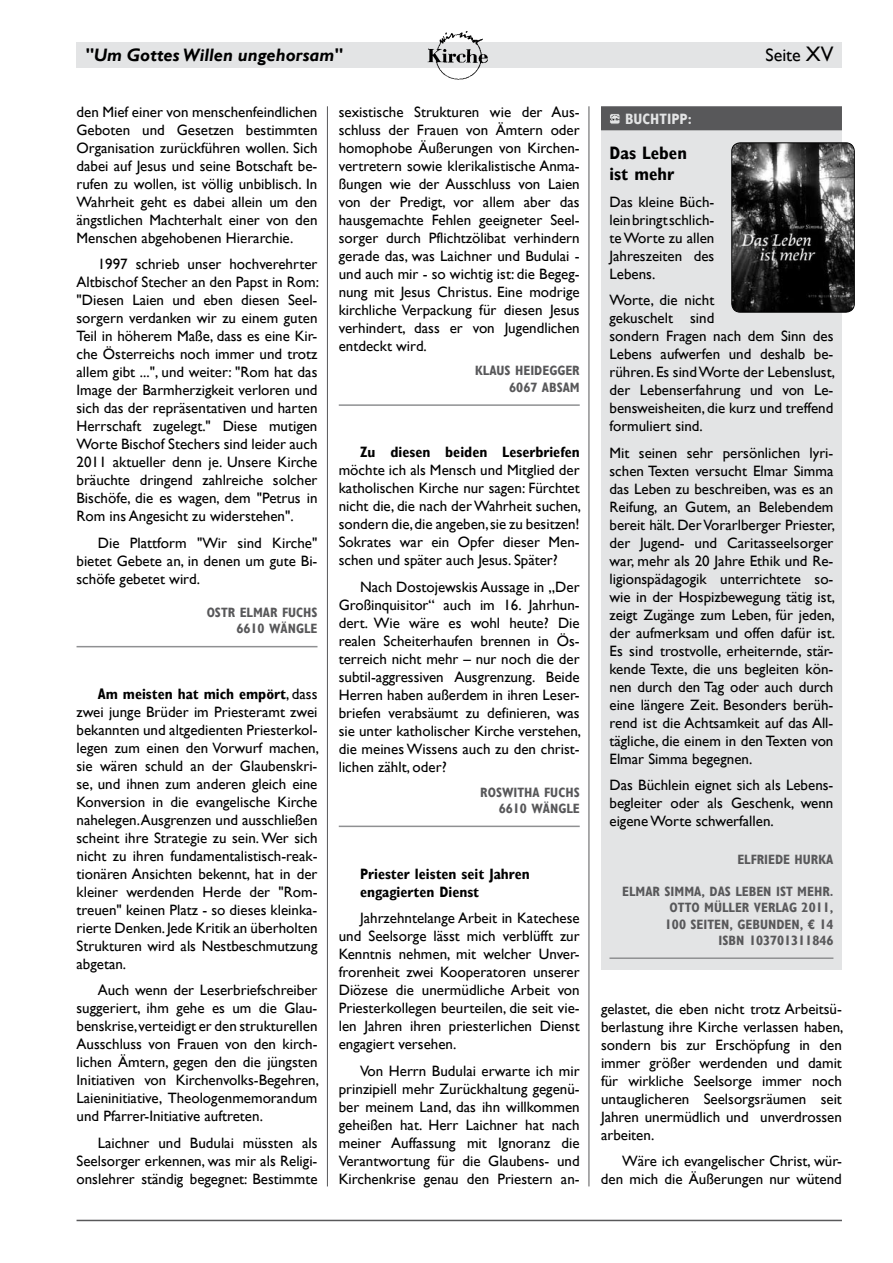
<style>
.page{position:relative;width:893px;height:1263px;background:#fff}
.page>*{position:absolute;margin:0;border:0;box-sizing:border-box;transform-origin:0 0}
.t1{font:italic 700 18px "Gill Sans";color:#000}
.t2{font:700 18px/21.6px "Gill Sans Condensed";color:#000}
.t3{font:18px "Gill Sans";color:#000}
.t4{font:15px/18px "Gill Sans";color:#000;text-align:justify}
.t5{font:700 15px/18px "Gill Sans Condensed";color:#000}
.t6{font:700 15px "Gill Sans Condensed";color:#e3e4e5}
.t7{font:700 13.5px/16.2px "Gill Sans Condensed";color:#58585a;text-align:right}
.s1{font-size:21px}
.s2{font-family:"Gill Sans";font-weight:400}
</style>
<div class="page">
<div style="left:77px;top:43px;width:765px;height:25px;background:#e3e4e5"></div>
<img style="left:426px;top:31px;width:65px;height:49px">
<hr style="left:77px;top:1220px;width:765px;height:1px;background:#58585a">
<hr style="left:589px;top:106px;width:1px;height:1080px;background:#58585a">
<hr style="left:327px;top:106px;width:1px;height:1080px;background:#58585a">
<hr style="left:77px;top:646px;width:240px;height:1px;background:#8f9092">
<hr style="left:339px;top:404px;width:241px;height:2px;background:#8f9092">
<hr style="left:339px;top:825px;width:241px;height:2px;background:#8f9092">
<div style="left:601px;top:106px;width:241px;height:863px;background:#e3e4e5"></div>
<div style="left:601px;top:106px;width:241px;height:24px;background:#58585a"></div>
<hr style="left:609px;top:957px;width:224px;height:2px;background:#8f9092">
<svg style="left:611px;top:116px;width:7px;height:6px"></svg>
<div style="left:609px;top:114px;width:11px;height:10px;border:1px solid #58585a;border-radius:2px"></div>
<img style="left:733px;top:144px;width:121px;height:167px">
<div style="left:731px;top:142px;width:124px;height:171px;border:1px solid #000;border-radius:9px"></div>
<p class="t1" style="left:85px;top:45px;width:259px">"Um Gottes Willen ungehorsam"</p>
<p class="t3" style="left:765px;top:45px;width:69px">Seite <span class="s1">XV</span></p>
<p class="t4" style="left:77px;top:103px;width:242px">den Mief einer von menschenfeindlichen Geboten und Gesetzen bestimmten Organisation zurückführen wollen. Sich dabei auf Jesus und seine Botschaft be&shy;rufen zu wollen, ist völlig unbiblisch. In Wahrheit geht es dabei allein um den ängstlichen Machterhalt einer von den Menschen abgehobenen Hierarchie.</p>
<p class="t4" style="left:77px;top:255px;width:244px;text-indent:21px">1997 schrieb unser hochverehrter Altbischof Stecher an den Papst in Rom: "Diesen Laien und eben diesen Seel&shy;sorgern verdanken wir zu einem guten Teil in höherem Maße, dass es eine Kir&shy;che Österreichs noch immer und trotz allem gibt ...", und weiter: "Rom hat das Image der Barmherzigkeit verloren und sich das der repräsentativen und harten Herrschaft zugelegt." Diese mutigen Worte Bischof Stechers sind leider auch 2011 aktueller denn je. Unsere Kirche bräuchte dringend zahlreiche solcher Bischöfe, die es wagen, dem "Petrus in Rom ins Angesicht zu widerstehen".</p>
<p class="t4" style="left:77px;top:534px;width:242px;text-indent:21px">Die Plattform "Wir sind Kirche" bietet Gebete an, in denen um gute Bi&shy;schöfe gebetet wird.</p>
<p class="t7" style="left:207px;top:604px;width:112px">OSTR ELMAR FUCHS<br>6610 WÄNGLE</p>
<p class="t5" style="left:98px;top:685px;width:221px">AM MEISTEN HAT MICH EMPÖRT<span class="s2">, dass</span></p>
<p class="t4" style="left:77px;top:703px;width:244px">zwei junge Brüder im Priesteramt zwei bekannten und altgedienten Priesterkol&shy;legen zum einen den Vorwurf machen, sie wären schuld an der Glaubenskri&shy;se, und ihnen zum anderen gleich eine Konversion in die evangelische Kirche nahelegen.Ausgrenzen und ausschließen scheint ihre Strategie zu sein. Wer sich nicht zu ihren fundamentalistisch-reak&shy;tionären Ansichten bekennt, hat in der kleiner werdenden Herde der "Rom&shy;treuen" keinen Platz - so dieses kleinka&shy;rierte Denken. Jede Kritik an überholten Strukturen wird als Nestbeschmutzung abgetan.</p>
<p class="t4" style="left:77px;top:982px;width:244px;text-indent:21px">Auch wenn der Leserbriefschreiber suggeriert, ihm gehe es um die Glau&shy;benskrise, verteidigt er den strukturellen Ausschluss von Frauen von den kirch&shy;lichen Ämtern, gegen den die jüngsten Initiativen von Kirchenvolks-Begehren, Laieninitiative, Theologenmemorandum und Pfarrer-Initiative auftreten.</p>
<p class="t4" style="left:77px;top:1134px;width:242px;text-indent:21px">Laichner und Budulai müssten als Seelsorger erkennen, was mir als Religi&shy;onslehrer ständig begegnet: Bestimmte</p>
<p class="t4" style="left:339px;top:103px;width:242px">sexistische Strukturen wie der Aus&shy;schluss der Frauen von Ämtern oder homophobe Äußerungen von Kirchen&shy;vertretern sowie klerikalistische Anma&shy;ßungen wie der Ausschluss von Laien von der Predigt, vor allem aber das hausgemachte Fehlen geeigneter Seel&shy;sorger durch Pflichtzölibat verhindern gerade das, was Laichner und Budulai - und auch mir - so wichtig ist: die Begeg&shy;nung mit Jesus Christus. Eine modrige kirchliche Verpackung für diesen Jesus verhindert, dass er von Jugendlichen entdeckt wird.</p>
<p class="t7" style="left:475px;top:363px;width:106px">KLAUS HEIDEGGER<br>6067 ABSAM</p>
<p class="t5" style="left:360px;top:443px;width:221px">ZU DIESEN BEIDEN LESERBRIEFEN</p>
<p class="t4" style="left:339px;top:462px;width:244px">möchte ich als Mensch und Mitglied der katholischen Kirche nur sagen: Fürchtet nicht die, die nach der Wahrheit suchen, sondern die, die angeben, sie zu besitzen!<br>Sokrates war ein Opfer dieser Men&shy;schen und später auch Jesus. Später?</p>
<p class="t4" style="left:339px;top:578px;width:244px;text-indent:21px">Nach Dostojewskis Aussage in „Der Großinquisitor“ auch im 16. Jahrhun&shy;dert. Wie wäre es wohl heute? Die realen Scheiterhaufen brennen in Ös&shy;terreich nicht mehr – nur noch die der subtil-aggressiven Ausgrenzung. Beide Herren haben außerdem in ihren Leser&shy;briefen verabsäumt zu definieren, was sie unter katholischer Kirche verstehen, die meines Wissens auch zu den christ&shy;lichen zählt, oder?</p>
<p class="t7" style="left:480px;top:784px;width:101px">ROSWITHA FUCHS<br>6610 WÄNGLE</p>
<p class="t5" style="left:360px;top:864px;width:171px">PRIESTER LEISTEN SEIT JAHREN<br>ENGAGIERTEN DIENST</p>
<p class="t4" style="left:339px;top:909px;width:242px;text-indent:21px">Jahrzehntelange Arbeit in Katechese und Seelsorge lässt mich verblüfft zur Kenntnis nehmen, mit welcher Unver&shy;frorenheit zwei Kooperatoren unserer Diözese die unermüdliche Arbeit von Priesterkollegen beurteilen, die seit vie&shy;len Jahren ihren priesterlichen Dienst engagiert versehen.</p>
<p class="t4" style="left:339px;top:1062px;width:242px;text-indent:21px">Von Herrn Budulai erwarte ich mir prinzipiell mehr Zurückhaltung gegenü&shy;ber meinem Land, das ihn willkommen geheißen hat. Herr Laichner hat nach meiner Auffassung mit Ignoranz die Verantwortung für die Glaubens- und Kirchenkrise genau den Priestern an-</p>
<p class="t6" style="left:625px;top:110px;width:68px">BUCHTIPP:</p>
<p class="t2" style="left:609px;top:142px;width:79px">DAS LEBEN<br>IST MEHR</p>
<p class="t4" style="left:609px;top:193px;width:106px">Das kleine Büch&shy;lein bringt schlich&shy;te Worte zu allen Jahreszeiten des Lebens.</p>
<p class="t4" style="left:609px;top:291px;width:227px;text-align:left">Worte, die nicht<br>gekuschelt sind<br>sondern Fragen nach dem Sinn des<br>Lebens aufwerfen und deshalb be&shy;rühren. Es sind Worte der Lebenslust, der Lebenserfahrung und von Le&shy;bensweisheiten, die kurz und treffend formuliert sind.</p>
<p class="t4" style="left:609px;top:444px;width:227px">Mit seinen sehr persönlichen lyri&shy;schen Texten versucht Elmar Simma das Leben zu beschreiben, was es an Reifung, an Gutem, an Belebendem bereit hält. Der Vorarlberger Priester, der Jugend- und Caritasseelsorger war, mehr als 20 Jahre Ethik und Re&shy;ligionspädagogik unterrichtete so&shy;wie in der Hospizbewegung tätig ist, zeigt Zugänge zum Leben, für jeden, der aufmerksam und offen dafür ist.<br>Es sind trostvolle, erheiternde, stär&shy;kende Texte, die uns begleiten kön&shy;nen durch den Tag oder auch durch eine längere Zeit. Besonders berüh&shy;rend ist die Achtsamkeit auf das All&shy;tägliche, die einem in den Texten von Elmar Simma begegnen.</p>
<p class="t4" style="left:609px;top:776px;width:225px">Das Büchlein eignet sich als Lebens&shy;begleiter oder als Geschenk, wenn eigene Worte schwerfallen.</p>
<p class="t7" style="left:737px;top:851px;width:98px">ELFRIEDE HURKA</p>
<p class="t7" style="left:622px;top:883px;width:213px">ELMAR SIMMA, DAS LEBEN IST MEHR.<br>OTTO MÜLLER VERLAG 2011,<br>100 SEITEN, GEBUNDEN, € 14<br>ISBN 103701311846</p>
<p class="t4" style="left:601px;top:1000px;width:244px">gelastet, die eben nicht trotz Arbeitsü&shy;berlastung ihre Kirche verlassen haben, sondern bis zur Erschöpfung in den immer größer werdenden und damit für wirkliche Seelsorge immer noch untauglicheren Seelsorgsräumen seit Jahren unermüdlich und unverdrossen arbeiten.</p>
<p class="t4" style="left:601px;top:1153px;width:242px;text-align:right">Wäre ich evangelischer Christ, wür&shy;den mich die Äußerungen nur wütend</p>
</div>
